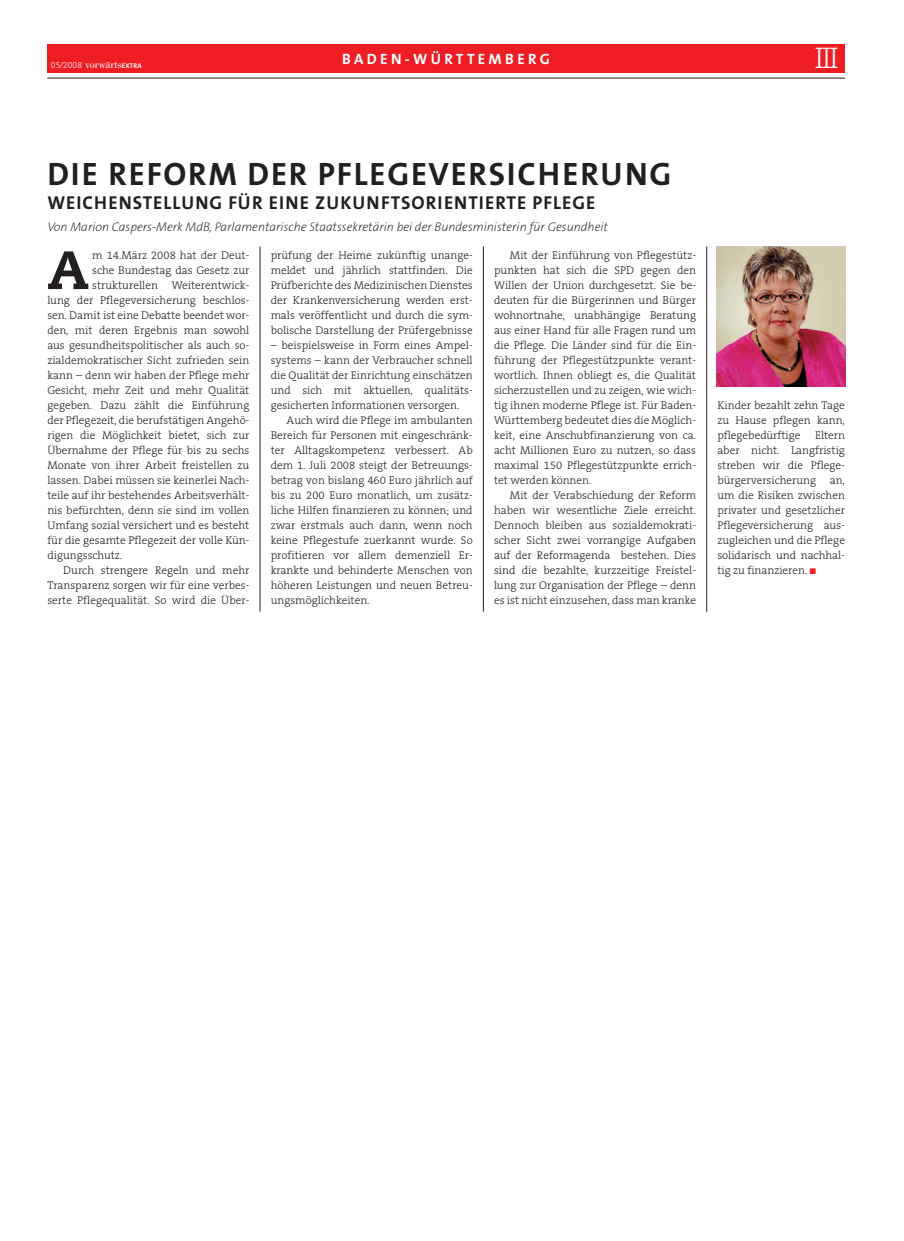
<style>
.page{position:relative;width:904px;height:1241px;background:#fff}
.page>*{position:absolute;margin:0;border:0;box-sizing:border-box;transform-origin:0 0}
.t1{font:800 53.75px "Caecilia";color:#231f20}
.t2{font:700 32.5px "The Sans B7";letter-spacing:.055em;color:#231f20}
.t3{font:30px "The Serif Light Caps";color:#fff}
.t4{font:700 18.75px "The Sans B7";letter-spacing:.055em;color:#231f20}
.t5{font:700 15px "The Sans";letter-spacing:.225em;color:#fff}
.t6{font:italic 200 12.5px "The Sans B2";color:#231f20}
.t7{font:300 11.25px/15px "The Serif B3";color:#231f20;text-align:justify}
.t8{font:11.25px "Bodoni";color:#fff}
.s1{font-family:"The Serif Light Expert";font-size:8.75px}
.s2{font-family:"The Sans";font-weight:700;font-size:6.75px}
.s3{color:#ee1d23}
</style>
<div class="page">
<hr style="left:260px;top:246px;width:1px;height:365px;background:#231f20">
<hr style="left:706px;top:246px;width:1px;height:365px;background:#231f20">
<hr style="left:483px;top:246px;width:1px;height:365px;background:#231f20">
<hr style="left:47px;top:78px;width:798px;height:1px;background:#231f20">
<div style="left:47px;top:44px;width:798px;height:29px;background:#ee1d23"></div>
<img style="left:717px;top:246px;width:128px;height:140px">
<p class="t8" style="left:51px;top:60px;width:92px"><span class="s1">05/2008</span> vorwärts<span class="s2">EXTRA</span></p>
<h3 class="t5" style="left:342px;top:52px;width:209px">BADEN-WÜRTTEMBERG</h3>
<h3 class="t3" style="left:814px;top:40px;width:25px">III</h3>
<h2 class="t2" style="left:47px;top:161px;width:625px">DIE REFORM DER PFLEGEVERSICHERUNG</h2>
<h3 class="t4" style="left:47px;top:195px;width:549px">WEICHENSTELLUNG FÜR EINE ZUKUNFTSORIENTIERTE PFLEGE</h3>
<p class="t6" style="left:47px;top:221px;width:562px">Von Marion Caspers-Merk MdB, Parlamentarische Staatssekretärin bei der Bundesministerin für Gesundheit</p>
<h1 class="t1" style="left:47px;top:247px;width:43px">A</h1>
<p class="t7" style="left:92px;top:248px;width:159px">m 14.März 2008 hat der Deut-</p>
<p class="t7" style="left:92px;top:263px;width:159px">sche Bundestag das Gesetz zur</p>
<p class="t7" style="left:92px;top:278px;width:159px">strukturellen Weiterentwick-</p>
<p class="t7" style="left:47px;top:293px;width:204px">lung der Pflegeversicherung beschlos-</p>
<p class="t7" style="left:47px;top:308px;width:203px">sen. Damit ist eine Debatte beendet wor-</p>
<p class="t7" style="left:47px;top:323px;width:203px">den, mit deren Ergebnis man sowohl</p>
<p class="t7" style="left:47px;top:338px;width:203px">aus gesundheitspolitischer als auch so-</p>
<p class="t7" style="left:47px;top:353px;width:203px">zialdemokratischer Sicht zufrieden sein</p>
<p class="t7" style="left:47px;top:368px;width:203px">kann – denn wir haben der Pflege mehr</p>
<p class="t7" style="left:47px;top:383px;width:203px">Gesicht, mehr Zeit und mehr Qualität</p>
<p class="t7" style="left:47px;top:398px;width:203px">gegeben. Dazu zählt die Einführung</p>
<p class="t7" style="left:47px;top:413px;width:203px">der Pflegezeit, die berufstätigen Angehö-</p>
<p class="t7" style="left:47px;top:428px;width:203px">rigen die Möglichkeit bietet, sich zur</p>
<p class="t7" style="left:47px;top:443px;width:203px">Übernahme der Pflege für bis zu sechs</p>
<p class="t7" style="left:47px;top:458px;width:203px">Monate von ihrer Arbeit freistellen zu</p>
<p class="t7" style="left:47px;top:473px;width:203px">lassen. Dabei müssen sie keinerlei Nach-</p>
<p class="t7" style="left:47px;top:488px;width:203px">teile auf ihr bestehendes Arbeitsverhält-</p>
<p class="t7" style="left:47px;top:503px;width:203px">nis befürchten, denn sie sind im vollen</p>
<p class="t7" style="left:47px;top:518px;width:203px">Umfang sozial versichert und es besteht</p>
<p class="t7" style="left:47px;top:533px;width:203px">für die gesamte Pflegezeit der volle Kün-</p>
<p class="t7" style="left:47px;top:548px;width:76px">digungsschutz.</p>
<p class="t7" style="left:63px;top:563px;width:188px">Durch strengere Regeln und mehr</p>
<p class="t7" style="left:47px;top:578px;width:203px">Transparenz sorgen wir für eine verbes-</p>
<p class="t7" style="left:47px;top:593px;width:203px">serte Pflegequalität. So wird die Über-</p>
<p class="t7" style="left:271px;top:248px;width:203px">prüfung der Heime zukünftig unange&shy;meldet und jährlich stattfinden. Die Prüfberichte des Medizinischen Dienstes der Krankenversicherung werden erst&shy;mals veröffentlicht und durch die sym&shy;bolische Darstellung der Prüfergebnisse</p>
<p class="t7" style="left:271px;top:338px;width:203px">– beispielsweise in Form eines Ampel&shy;systems – kann der Verbraucher schnell die Qualität der Einrichtung einschätzen und sich mit aktuellen, qualitäts&shy;gesicherten Informationen versorgen.</p>
<p class="t7" style="left:271px;top:413px;width:203px;text-indent:16px">Auch wird die Pflege im ambulanten Bereich für Personen mit eingeschränk&shy;ter Alltagskompetenz verbessert. Ab dem 1. Juli 2008 steigt der Betreuungs&shy;betrag von bislang 460 Euro jährlich auf bis zu 200 Euro monatlich, um zusätz&shy;liche Hilfen finanzieren zu können; und zwar erstmals auch dann, wenn noch keine Pflegestufe zuerkannt wurde. So profitieren vor allem demenziell Er&shy;krankte und behinderte Menschen von höheren Leistungen und neuen Betreu&shy;ungsmöglichkeiten.</p>
<p class="t7" style="left:494px;top:248px;width:203px;text-indent:16px">Mit der Einführung von Pflegestütz&shy;punkten hat sich die SPD gegen den Willen der Union durchgesetzt. Sie be&shy;deuten für die Bürgerinnen und Bürger wohnortnahe, unabhängige Beratung aus einer Hand für alle Fragen rund um die Pflege. Die Länder sind für die Ein&shy;führung der Pflegestützpunkte verant&shy;wortlich. Ihnen obliegt es, die Qualität sicherzustellen und zu zeigen, wie wich&shy;tig ihnen moderne Pflege ist. Für Baden-Württemberg bedeutet dies die Möglich&shy;keit, eine Anschubfinanzierung von ca. acht Millionen Euro zu nutzen, so dass maximal 150 Pflegestützpunkte errich&shy;tet werden können.</p>
<p class="t7" style="left:494px;top:488px;width:203px;text-indent:16px">Mit der Verabschiedung der Reform haben wir wesentliche Ziele erreicht.<br>Dennoch bleiben aus sozialdemokrati&shy;scher Sicht zwei vorrangige Aufgaben auf der Reformagenda bestehen. Dies sind die bezahlte, kurzzeitige Freistel&shy;lung zur Organisation der Pflege – denn es ist nicht einzusehen, dass man kranke</p>
<p class="t7" style="left:717px;top:398px;width:129px">Kinder bezahlt zehn Tage zu Hause pflegen kann, pflegebedürftige</p>
<p class="t7" style="left:717px;top:428px;width:129px;text-indent:98px">Eltern aber nicht. Langfristig streben wir die Pflege&shy;bürgerversicherung an, um die Risiken zwischen privater und gesetzlicher Pflegeversicherung aus&shy;zugleichen und die Pflege solidarisch und nachhal&shy;tig zu finanzieren. <span class="s3">■</span></p>
</div>
